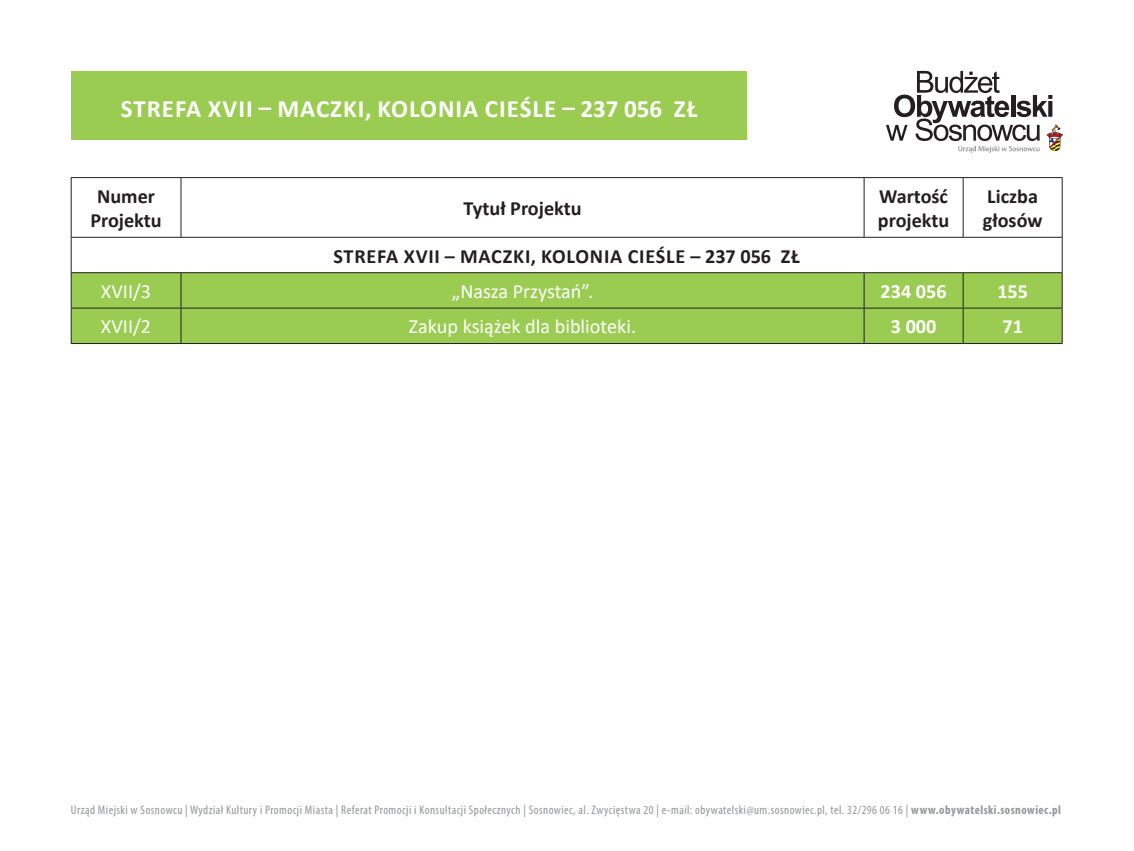
<style>
.page{position:relative;width:1134px;height:851px;background:#fff}
.page>*{position:absolute;margin:0;border:0;box-sizing:border-box;transform-origin:0 0}
.t1{font:700 25px "Calibri";letter-spacing:.04em;color:#fff}
.Styl_akapitowy_1{font:20.25px "Calibri";color:#fff}
.Styl_akapitowy_1-2{font:700 20.25px "Calibri";letter-spacing:.04em;color:#231f20}
.Styl_akapitowy_1-3{font:700 20.25px/24.2px "Calibri";color:#231f20;text-align:center}
.t2{font:700 20.12px/24.2px "Calibri";color:#231f20}
.Styl_akapitowy_1-4{font:700 20.12px "Calibri";color:#fff}
.t3{font:condensed 12.5px "Myriad Pro";letter-spacing:.035em;color:#939598}
.s1{font-weight:700}
</style>
<div class="page">
<svg style="left:886px;top:71px;width:177px;height:82px"></svg>
<div style="left:71px;top:71px;width:676px;height:69px;background:#9bcc52"></div>
<div style="left:72px;top:273px;width:990px;height:70px;background:#9bcc52"></div>
<hr style="left:71px;top:177px;width:110px;height:1px;background:#231f20">
<hr style="left:71px;top:178px;width:1px;height:59px;background:#231f20">
<hr style="left:181px;top:177px;width:683px;height:1px;background:#231f20">
<hr style="left:181px;top:178px;width:1px;height:59px;background:#231f20">
<hr style="left:864px;top:177px;width:99px;height:1px;background:#231f20">
<hr style="left:864px;top:178px;width:1px;height:59px;background:#231f20">
<hr style="left:963px;top:177px;width:99px;height:1px;background:#231f20">
<hr style="left:963px;top:178px;width:1px;height:59px;background:#231f20">
<hr style="left:1062px;top:178px;width:1px;height:59px;background:#231f20">
<hr style="left:71px;top:237px;width:110px;height:1px;background:#231f20">
<hr style="left:71px;top:237px;width:1px;height:35px;background:#231f20">
<hr style="left:181px;top:237px;width:683px;height:1px;background:#231f20">
<hr style="left:864px;top:237px;width:99px;height:1px;background:#231f20">
<hr style="left:963px;top:237px;width:99px;height:1px;background:#231f20">
<hr style="left:1062px;top:237px;width:1px;height:35px;background:#231f20">
<hr style="left:71px;top:272px;width:110px;height:1px;background:#231f20">
<hr style="left:71px;top:273px;width:1px;height:35px;background:#231f20">
<hr style="left:181px;top:272px;width:683px;height:1px;background:#231f20">
<hr style="left:181px;top:273px;width:1px;height:35px;background:#231f20">
<hr style="left:864px;top:272px;width:99px;height:1px;background:#231f20">
<hr style="left:864px;top:273px;width:1px;height:35px;background:#231f20">
<hr style="left:963px;top:272px;width:99px;height:1px;background:#231f20">
<hr style="left:963px;top:273px;width:1px;height:35px;background:#231f20">
<hr style="left:1062px;top:273px;width:1px;height:35px;background:#231f20">
<hr style="left:71px;top:308px;width:1px;height:35px;background:#231f20">
<hr style="left:71px;top:308px;width:110px;height:1px;background:#231f20">
<hr style="left:181px;top:308px;width:683px;height:1px;background:#231f20">
<hr style="left:864px;top:308px;width:99px;height:1px;background:#231f20">
<hr style="left:963px;top:308px;width:99px;height:1px;background:#231f20">
<hr style="left:181px;top:308px;width:1px;height:35px;background:#231f20">
<hr style="left:864px;top:308px;width:1px;height:35px;background:#231f20">
<hr style="left:963px;top:308px;width:1px;height:35px;background:#231f20">
<hr style="left:1062px;top:308px;width:1px;height:35px;background:#231f20">
<hr style="left:71px;top:343px;width:110px;height:1px;background:#231f20">
<hr style="left:181px;top:343px;width:683px;height:1px;background:#231f20">
<hr style="left:864px;top:343px;width:99px;height:1px;background:#231f20">
<hr style="left:963px;top:343px;width:99px;height:1px;background:#231f20">
<p class="t1" style="left:121px;top:91px;width:578px">STREFA XVII – MACZKI, KOLONIA CIEŚLE – 237 056 ZŁ</p>
<p class="Styl_akapitowy_1-3" style="left:90px;top:184px;width:73px">Numer<br>Projektu</p>
<p class="Styl_akapitowy_1-3" style="left:463px;top:196px;width:120px">Tytuł Projektu</p>
<p class="Styl_akapitowy_1-2" style="left:333px;top:241px;width:468px">STREFA XVII – MACZKI, KOLONIA CIEŚLE – 237 056 ZŁ</p>
<p class="t2" style="left:879px;top:184px;width:70px">Wartość</p>
<p class="t2" style="left:878px;top:208px;width:73px">projektu</p>
<p class="t2" style="left:983px;top:184px;width:61px">Liczba głosów</p>
<p class="Styl_akapitowy_1" style="left:101px;top:277px;width:52px">XVII/3</p>
<p class="Styl_akapitowy_1" style="left:452px;top:277px;width:143px">„Nasza Przystań”.</p>
<p class="Styl_akapitowy_1-4" style="left:881px;top:277px;width:67px">234 056</p>
<p class="Styl_akapitowy_1-4" style="left:997px;top:277px;width:32px">155</p>
<p class="Styl_akapitowy_1" style="left:101px;top:312px;width:52px">XVII/2</p>
<p class="Styl_akapitowy_1" style="left:409px;top:312px;width:229px">Zakup książek dla biblioteki.</p>
<p class="Styl_akapitowy_1-4" style="left:891px;top:312px;width:47px">3 000</p>
<p class="Styl_akapitowy_1-4" style="left:1002px;top:312px;width:22px">71</p>
<p class="t3" style="left:71px;top:802px;width:992px">Urząd Miejski w Sosnowcu | Wydział Kultury i Promocji Miasta | Referat Promocji i Konsultacji Społecznych | Sosnowiec, al. Zwycięstwa 20 | e-mail: obywatelski@um.sosnowiec.pl, tel. 32/296 06 16 | <span class="s1">www.obywatelski.sosnowiec.pl</span></p>
</div>
